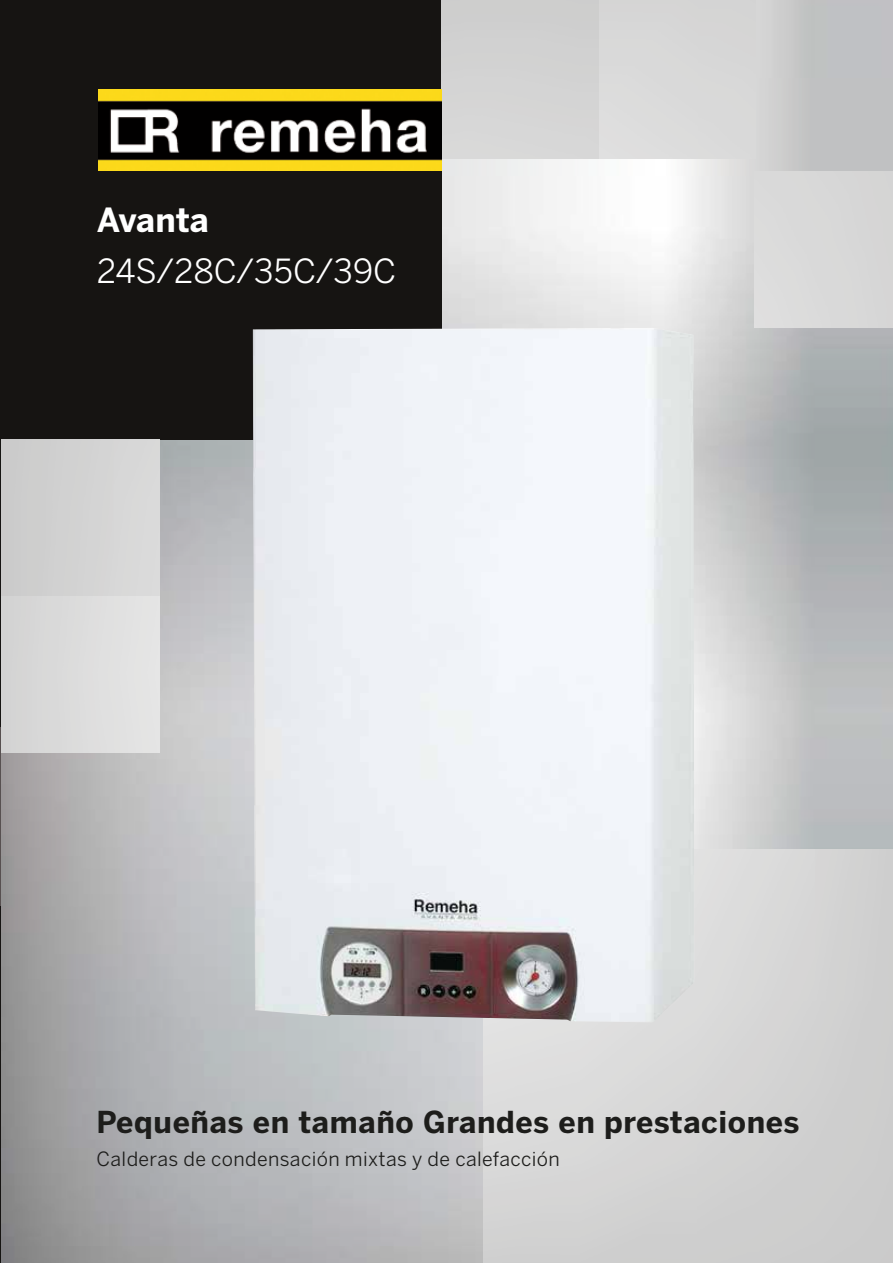
<style>
.page{position:relative;width:893px;height:1263px;background:#fff}
.page>*{position:absolute;margin:0;border:0;box-sizing:border-box;transform-origin:0 0}
.t1{font:33px "Benton Sans";color:#fff}
.t2{font:700 33px "Benton Sans";color:#fff}
.t3{font:700 30px "Benton Sans";letter-spacing:.02em;color:#1d1d1b}
.t4{font:19.5px "Benton Sans";letter-spacing:.02em;color:#1d1d1b}
</style>
<div class="page">
<div style="left:1px;top:0;width:441px;height:440px;background:#161412"></div>
<hr style="left:0;top:0;width:1px;height:1263px;background:#161412">
<hr style="left:0;top:727px;width:1px;height:179px;background:#575050">
<div style="left:598px;top:0;width:157px;height:159px;background:#d9d9d9"></div>
<div style="left:754px;top:171px;width:139px;height:157px;background:#d9d9d9"></div>
<div style="left:441px;top:0;width:157px;height:159px;background:#d3d3d3"></div>
<img style="left:98px;top:89px;width:344px;height:81px">
<img style="left:253px;top:328px;width:441px;height:694px">
<h1 class="t2" style="left:97px;top:201px;width:114px">Avanta</h1>
<h1 class="t1" style="left:97px;top:252px;width:301px">24S/28C/35C/39C</h1>
<h2 class="t3" style="left:97px;top:1104px;width:704px">Pequeñas en tamaño Grandes en prestaciones</h2>
<p class="t4" style="left:97px;top:1147px;width:465px">Calderas de condensación mixtas y de calefacción</p>
</div>
